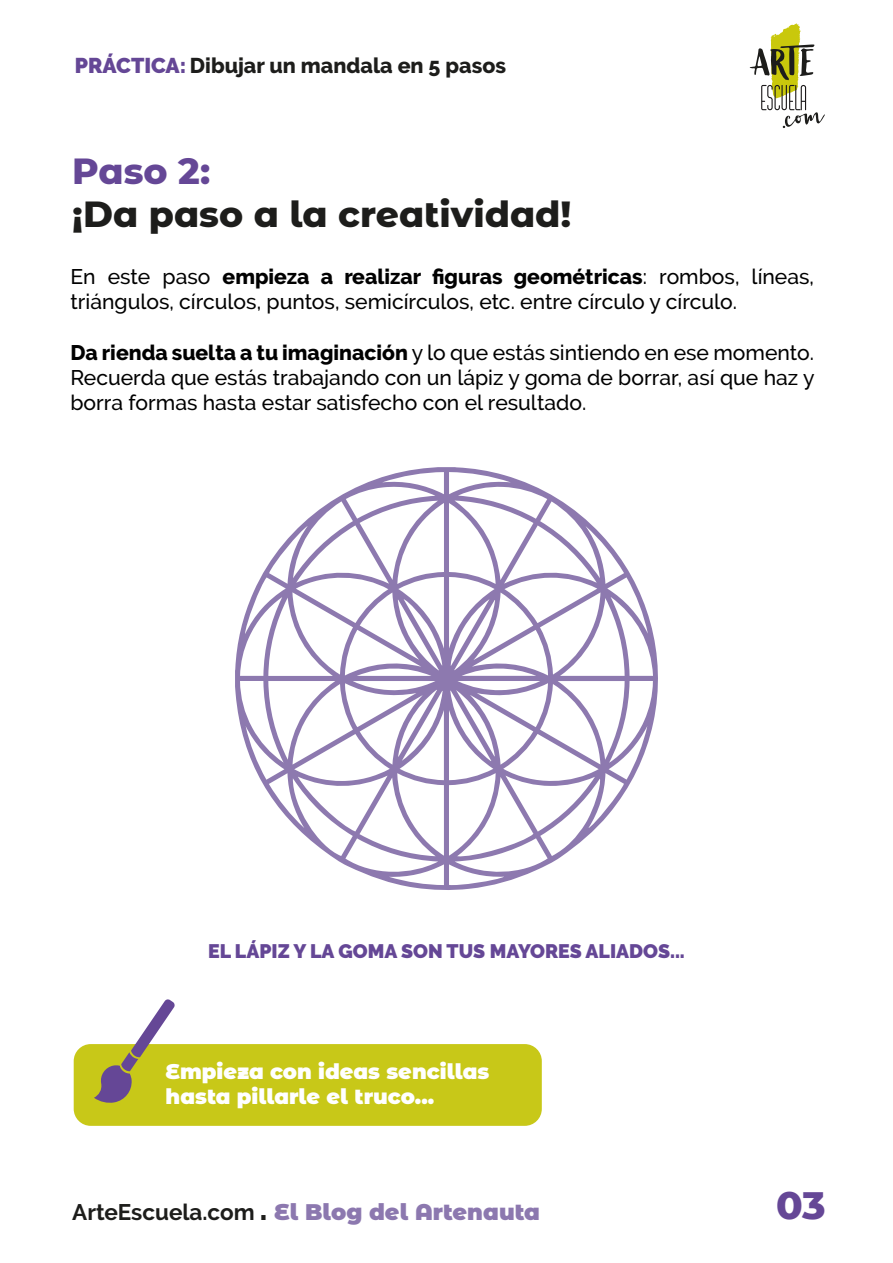
<style>
.page{position:relative;width:893px;height:1263px;background:#fff}
.page>*{position:absolute;margin:0;border:0;box-sizing:border-box;transform-origin:0 0}
.t1{font:800 39px "Montserrat";color:#654796}
.t2{font:800 36.3px "Montserrat Alternates";color:#1d1d1b}
.t3{font:800 36.3px "Montserrat Alternates";color:#654796}
.t4{font:900 22.5px "Montserrat Alternates";color:#8c78af}
.t5{font:800 21.3px "Raleway";color:#1d1d1b}
.t6{font:500 21.15px/25.3px "Raleway";color:#010101}
.t7{font:900 21px/25.2px "Montserrat Alternates";color:#fff}
.t8{font:900 19.5px "Raleway";color:#654796}
.s1{font-weight:900;color:#654796}
.s2{font-weight:800}
.s3{font-family:"Raleway";font-weight:700;color:#1d1d1b}
.s4{font-family:"Raleway";font-size:27px;color:#1d1d1b}
</style>
<div class="page">
<div style="left:74px;top:1044px;width:468px;height:82px;background:#c8c818;border-radius:17px"></div>
<svg style="left:235px;top:467px;width:423px;height:423px"></svg>
<svg style="left:94px;top:999px;width:81px;height:104px"></svg>
<svg style="left:750px;top:23px;width:75px;height:105px"></svg>
<p class="t5" style="left:75px;top:54px;width:433px"><span class="s1">PRÁCTICA:</span> Dibujar un mandala en 5 pasos</p>
<h2 class="t3" style="left:72px;top:144px;width:139px">Paso 2:</h2>
<h2 class="t2" style="left:72px;top:188px;width:501px">¡Da paso a la creatividad!</h2>
<p class="t6" style="left:70px;top:263px;width:745px">En este paso <span class="s2">empieza a realizar figuras geométricas</span>: rombos, líneas, triángulos, círculos, puntos, semicírculos, etc. entre círculo y círculo.</p>
<p class="t6" style="left:70px;top:339px;width:746px;text-align:justify"><span class="s2">Da rienda suelta a tu imaginación</span> y lo que estás sintiendo en ese momento.<br>Recuerda que estás trabajando con un lápiz y goma de borrar, así que haz y borra formas hasta estar satisfecho con el resultado.</p>
<p class="t8" style="left:208px;top:940px;width:478px">EL LÁPIZ Y LA GOMA SON TUS MAYORES ALIADOS...</p>
<p class="t7" style="left:166px;top:1057px;width:325px">Empieza con ideas sencillas hasta pillarle el truco...</p>
<p class="t4" style="left:72px;top:1195px;width:469px"><span class="s3">ArteEscuela.com</span> <span class="s4">.</span> El Blog del Artenauta</p>
<h1 class="t1" style="left:776px;top:1176px;width:51px">03</h1>
</div>
